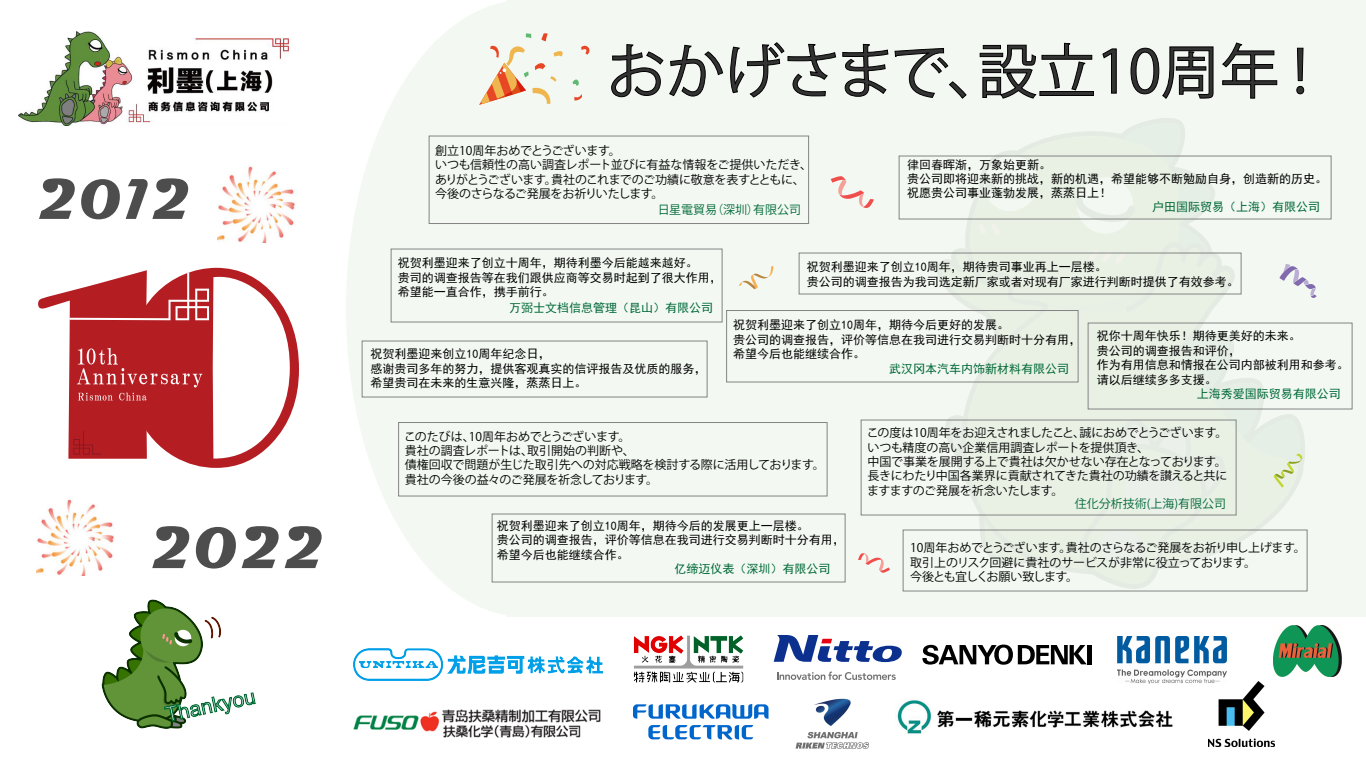
<style>
.page{position:relative;width:1366px;height:768px;background:#fff}
.page>*{position:absolute;margin:0;border:0;box-sizing:border-box;transform-origin:0 0}
.t1{font:700 60px "Magneto";color:#4d4d4d}
.t2{font:59px "Koz Go Pr 6 N";color:#333}
.t3{font:700 58px "Magneto";color:#4d4d4d}
.t4{font:12px/14.4px "Sim Hei";color:#000}
.t5{font:12px/14.4px "Koz Go Pr 6 N";letter-spacing:-.01em;color:#000}
.t6{font:12px/14.4px "Koz Go Pr 6 N";letter-spacing:-.03em;color:#000}
.t7{font:12px "Sim Hei";color:#006837}
.t8{font:12px "Koz Go Pr 6 N";color:#006837}
</style>
<div class="page">
<img style="left:101px;top:599px;width:155px;height:130px">
<svg style="left:38px;top:268px;width:261px;height:200px"></svg>
<img style="left:18px;top:31px;width:271px;height:95px">
<div style="left:506px;top:0;width:860px;height:617px;background:#f3f9f2"></div>
<div style="left:346px;top:0;width:358px;height:617px;background:#f3f9f2;border-radius:50%"></div>
<svg style="left:611px;top:44px;width:112px;height:53px"></svg>
<svg style="left:730px;top:42px;width:106px;height:56px"></svg>
<svg style="left:842px;top:44px;width:46px;height:53px"></svg>
<svg style="left:895px;top:48px;width:72px;height:51px"></svg>
<svg style="left:980px;top:43px;width:114px;height:56px"></svg>
<svg style="left:1102px;top:48px;width:15px;height:46px"></svg>
<svg style="left:1131px;top:46px;width:83px;height:53px"></svg>
<svg style="left:1222px;top:42px;width:55px;height:57px"></svg>
<svg style="left:1296px;top:48px;width:8px;height:46px"></svg>
<img style="left:217px;top:166px;width:78px;height:77px">
<img style="left:36px;top:499px;width:78px;height:77px">
<svg style="left:581px;top:45px;width:9px;height:10px"></svg>
<svg style="left:572px;top:79px;width:7px;height:7px"></svg>
<svg style="left:574px;top:94px;width:8px;height:7px"></svg>
<svg style="left:479px;top:33px;width:84px;height:72px"></svg>
<img style="left:897px;top:700px;width:276px;height:34px">
<img style="left:795px;top:698px;width:74px;height:51px">
<img style="left:633px;top:704px;width:135px;height:36px">
<img style="left:1209px;top:681px;width:66px;height:66px">
<img style="left:1117px;top:636px;width:110px;height:48px">
<img style="left:1273px;top:625px;width:69px;height:52px">
<img style="left:633px;top:635px;width:111px;height:48px">
<svg style="left:774px;top:635px;width:128px;height:27px"></svg>
<svg style="left:777px;top:672px;width:119px;height:8px"></svg>
<hr style="left:1088px;top:645px;width:4px;height:19px;background:#000">
<svg style="left:922px;top:645px;width:165px;height:20px"></svg>
<img style="left:353px;top:709px;width:248px;height:29px">
<img style="left:353px;top:648px;width:250px;height:32px">
<svg style="left:858px;top:553px;width:32px;height:20px"></svg>
<svg style="left:739px;top:266px;width:34px;height:23px"></svg>
<svg style="left:831px;top:176px;width:43px;height:32px"></svg>
<svg style="left:936px;top:118px;width:381px;height:471px"></svg>
<div style="left:429px;top:136px;width:380px;height:88px;border:1px solid #838483"></div>
<div style="left:861px;top:420px;width:375px;height:95px;border:1px solid #838483"></div>
<div style="left:903px;top:530px;width:404px;height:61px;border:1px solid #838483"></div>
<div style="left:398px;top:422px;width:429px;height:74px;border:1px solid #838483"></div>
<div style="left:1088px;top:323px;width:264px;height:86px;border:1px solid #838483"></div>
<div style="left:362px;top:341px;width:345px;height:56px;border:1px solid #838483"></div>
<div style="left:799px;top:253px;width:442px;height:41px;border:1px solid #838483"></div>
<div style="left:726px;top:310px;width:352px;height:72px;border:1px solid #838483"></div>
<div style="left:391px;top:249px;width:331px;height:73px;border:1px solid #838483"></div>
<div style="left:492px;top:514px;width:353px;height:68px;border:1px solid #838483"></div>
<div style="left:899px;top:156px;width:432px;height:63px;border:1px solid #838483"></div>
<h3 class="t3" style="left:37px;top:166px;width:156px">2012</h3>
<h1 class="t1" style="left:150px;top:514px;width:177px">2022</h1>
<h2 class="t2" style="left:607px;top:38px;width:702px">おかげさまで、設立10周年 !</h2>
<p class="t5" style="left:435px;top:143px;width:379px">創立10周年おめでとうございます。<br>いつも信頼性の高い調査レポート並びに有益な情報をご提供いただき、ありがとうございます。貴社のこれまでのご功績に敬意を表すとともに、今後のさらなるご発展をお祈りいたします。</p>
<p class="t8" style="left:658px;top:203px;width:145px">日星電貿易（深圳）有限公司</p>
<p class="t4" style="left:907px;top:157px;width:421px">律回春晖渐，万象始更新。<br>贵公司即将迎来新的挑战，新的机遇，希望能够不断勉励自身，创造新的历史。祝愿贵公司事业蓬勃发展，蒸蒸日上！</p>
<p class="t7" style="left:1152px;top:201px;width:169px">户田国际贸易（上海）有限公司</p>
<p class="t4" style="left:398px;top:256px;width:325px">祝贺利墨迎来了创立十周年，期待利墨今后能越来越好。<br>贵司的调查报告等在我们跟供应商等交易时起到了很大作用，希望能一直合作，携手前行。</p>
<p class="t7" style="left:509px;top:302px;width:206px">万弼士文档信息管理（昆山）有限公司</p>
<p class="t4" style="left:370px;top:347px;width:338px">祝贺利墨迎来创立10周年纪念日，<br>感谢贵司多年的努力，提供客观真实的信评报告及优质的服务，希望贵司在未来的生意兴隆，蒸蒸日上。</p>
<p class="t4" style="left:807px;top:260px;width:433px">祝贺利墨迎来了创立10周年，期待贵司事业再上一层楼。<br>贵公司的调查报告为我司选定新厂家或者对现有厂家进行判断时提供了有效参考。</p>
<p class="t4" style="left:733px;top:318px;width:349px">祝贺利墨迎来了创立10周年，期待今后更好的发展。<br>贵公司的调查报告，评价等信息在我司进行交易判断时十分有用，希望今后也能继续合作。</p>
<p class="t7" style="left:889px;top:362px;width:182px">武汉冈本汽车内饰新材料有限公司</p>
<p class="t4" style="left:1097px;top:329px;width:253px">祝你十周年快乐！期待更美好的未来。<br>贵公司的调查报告和评价，<br>作为有用信息和情报在公司内部被利用和参考。请以后继续多多支援。</p>
<p class="t7" style="left:1197px;top:388px;width:145px">上海秀爱国际贸易有限公司</p>
<p class="t5" style="left:404px;top:429px;width:422px">このたびは、10周年おめでとうございます。<br>貴社の調査レポートは、取引開始の判断や、<br>債権回収で問題が生じた取引先への対応戦略を検討する際に活用しております。貴社の今後の益々のご発展を祈念しております。</p>
<p class="t4" style="left:497px;top:519px;width:350px">祝贺利墨迎来了创立10周年，期待今后的发展更上一层楼。<br>贵公司的调查报告，评价等信息在我司进行交易判断时十分有用，希望今后也能继续合作。</p>
<p class="t7" style="left:675px;top:562px;width:157px">亿缔迈仪表（深圳）有限公司</p>
<p class="t5" style="left:867px;top:426px;width:362px">この度は10周年をお迎えされましたこと、誠におめでとうございます。いつも精度の高い企業信用調査レポートを提供頂き、<br>中国で事業を展開する上で貴社は欠かせない存在となっております。長きにわたり中国各業界に貢献されてきた貴社の功績を讃えると共にますますのご発展を祈念いたします。</p>
<p class="t8" style="left:1075px;top:497px;width:153px">住化分析技術(上海)有限公司</p>
<p class="t6" style="left:910px;top:541px;width:397px">10周年おめでとうございます。貴社のさらなるご発展をお祈り申し上げます。取引上のリスク回避に貴社のサービスが非常に役立っております。<br>今後とも宜しくお願い致します。</p>
</div>
